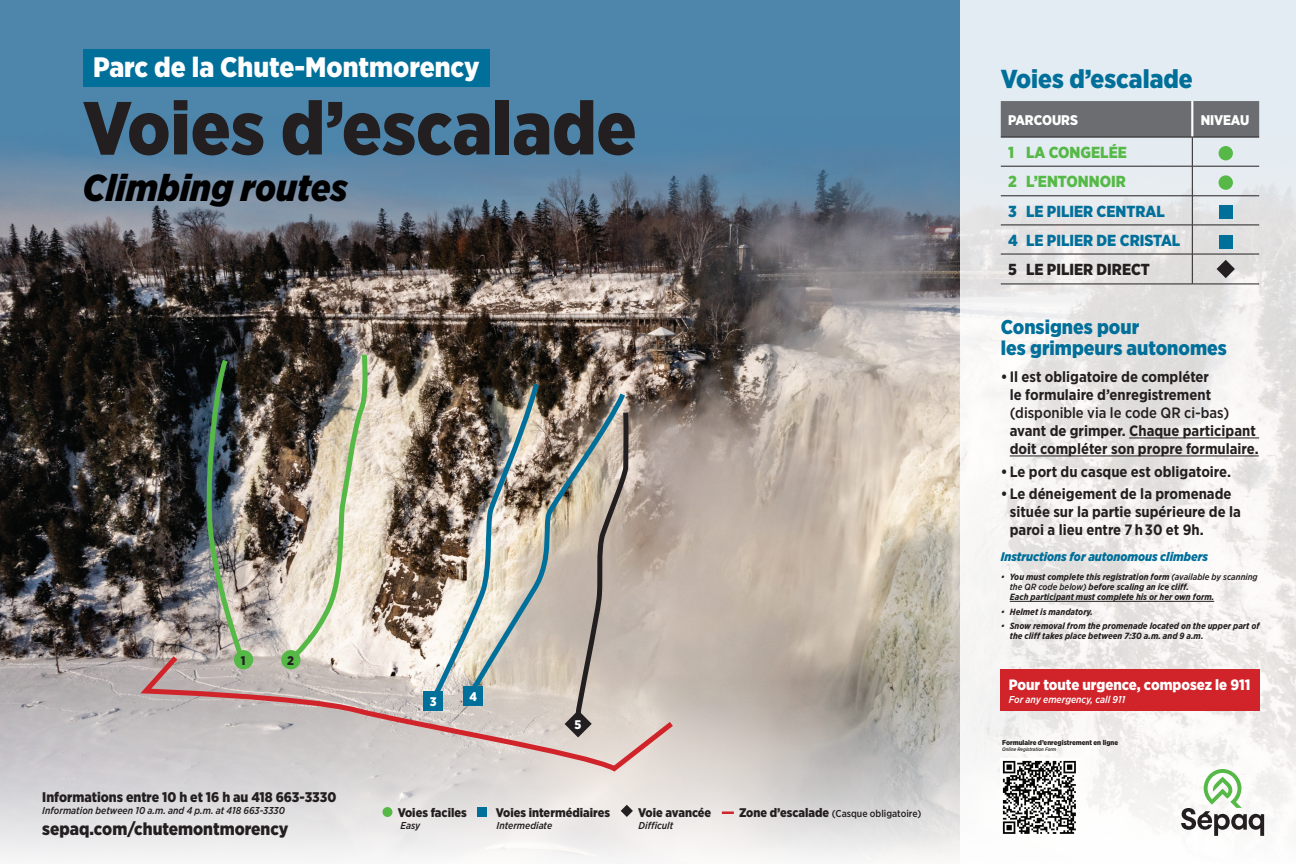
<style>
.page{position:relative;width:1296px;height:864px;background:#4e85ab}
.page>*{position:absolute;margin:0;border:0;box-sizing:border-box;transform-origin:0 0}
.t1{font:900 75px "Gotham Narrow";color:#231f20}
.t2{font:italic 900 37.5px "Gotham Narrow";color:#000001}
.t3{font:900 28.1px "Gotham Narrow";color:#fff}
.t4{font:900 26px "Gotham Narrow";color:#006f9a}
.t5{font:900 20px/21.5px "Gotham Narrow";color:#006f9a}
.t6{font:900 17.5px "Gotham Narrow";color:#231f20}
.t7{font:900 16px/29.1px "Gotham Narrow";color:#006f9a}
.t8{font:900 16px/29.4px "Gotham Narrow";color:#56b947}
.t9{font:900 16px "Gotham Narrow";color:#231f20}
.t10{font:700 15px/18px "Gotham Narrow";color:#231f20}
.t11{font:900 15px "Gotham Narrow";color:#fff}
.t12{font:500 15px "Gotham Narrow";color:#231f20}
.t13{font:900 14px "Gotham Narrow";color:#231f20}
.t14{font:900 14px "Gotham Narrow";letter-spacing:-.01em;color:#fff}
.t15{font:900 12.5px "Gotham Narrow";color:#231f20}
.t16{font:italic 900 12.5px "Gotham Narrow";color:#006f9a}
.t17{font:900 12.5px "Gotham Narrow";color:#fff}
.t18{font:italic 500 10px "Gotham Narrow";color:#231f20}
.t19{font:500 10px "Gotham Narrow";color:#231f20}
.t20{font:italic 500 10px "Gotham Narrow";color:#fff}
.t21{font:italic 700 9px/10px "Gotham Narrow";color:#231f20}
.t22{font:900 7px "Gotham Narrow";color:#231f20}
.t23{font:italic 500 5px "Gotham Narrow";color:#231f20}
.s1{font-weight:900;font-size:12.5px}
.s2{font-weight:500}
</style>
<div class="page">
<img style="left:0;top:119px;width:961px;height:745px">
<div style="left:83px;top:49px;width:407px;height:38px;background:#006f9a"></div>
<img style="left:202px;top:354px;width:44px;height:297px">
<svg style="left:288px;top:350px;width:84px;height:301px;background:#aeaa98"></svg>
<svg style="left:431px;top:378px;width:112px;height:273px;background:#897b6f"></svg>
<img style="left:468px;top:388px;width:161px;height:263px">
<svg style="left:565px;top:407px;width:66px;height:244px;background:#aba196"></svg>
<svg style="left:961px;top:0;width:335px;height:864px;background:#ebecec"></svg>
<div style="left:382px;top:807px;width:10px;height:10px;background:#56b947;border-radius:50%"></div>
<div style="left:477px;top:807px;width:10px;height:10px;background:#006f9a"></div>
<svg style="left:621px;top:805px;width:12px;height:12px"></svg>
<svg style="left:722px;top:812px;width:12px;height:2px"></svg>
<svg style="left:141px;top:651px;width:537px;height:124px;background:#cabeba"></svg>
<div style="left:234px;top:650px;width:19px;height:19px;background:#56b947;border-radius:50%"></div>
<div style="left:281px;top:650px;width:20px;height:19px;background:#56b947;border-radius:50%"></div>
<svg style="left:1001px;top:101px;width:258px;height:65px;background:#9ea2a6"></svg>
<hr style="left:1192px;top:166px;width:1px;height:30px;background:#231f20">
<svg style="left:1192px;top:197px;width:1px;height:57px"></svg>
<hr style="left:1192px;top:254px;width:1px;height:30px;background:#231f20">
<hr style="left:1001px;top:166px;width:191px;height:1px;background:#231f20">
<hr style="left:1192px;top:166px;width:67px;height:1px;background:#231f20">
<hr style="left:1001px;top:196px;width:191px;height:1px;background:#231f20">
<hr style="left:1192px;top:196px;width:67px;height:1px;background:#231f20">
<hr style="left:1001px;top:225px;width:191px;height:1px;background:#231f20">
<hr style="left:1192px;top:225px;width:67px;height:1px;background:#231f20">
<hr style="left:1001px;top:254px;width:191px;height:1px;background:#231f20">
<hr style="left:1192px;top:254px;width:67px;height:1px;background:#231f20">
<hr style="left:1001px;top:284px;width:191px;height:1px;background:#231f20">
<hr style="left:1192px;top:284px;width:67px;height:1px;background:#231f20">
<div style="left:1219px;top:146px;width:14px;height:14px;background:#56b947;border-radius:50%"></div>
<div style="left:1219px;top:175px;width:14px;height:15px;background:#56b947;border-radius:50%"></div>
<div style="left:1219px;top:206px;width:14px;height:13px;background:#006f9a"></div>
<div style="left:1219px;top:235px;width:14px;height:13px;background:#006f9a"></div>
<svg style="left:1217px;top:260px;width:18px;height:18px"></svg>
<hr style="left:1129px;top:438px;width:130px;height:1px;background:#231f20">
<hr style="left:1010px;top:456px;width:249px;height:1px;background:#231f20">
<hr style="left:1010px;top:601px;width:204px;height:1px;background:#231f20">
<div style="left:1001px;top:669px;width:259px;height:42px;background:#d1232a"></div>
<svg style="left:1181px;top:769px;width:83px;height:67px;background:#c7d0c4"></svg>
<img style="left:1001px;top:759px;width:76px;height:78px">
<h3 class="t3" style="left:93px;top:48px;width:388px">Parc de la Chute-Montmorency</h3>
<h1 class="t1" style="left:83px;top:79px;width:555px">Voies d’escalade</h1>
<h2 class="t2" style="left:83px;top:163px;width:266px">Climbing routes</h2>
<h3 class="t15" style="left:241px;top:652px;width:6px">1</h3>
<h3 class="t15" style="left:287px;top:652px;width:8px">2</h3>
<h3 class="t13" style="left:42px;top:788px;width:296px">Informations entre 10 h et 16 h au 418 663-3330</h3>
<p class="t18" style="left:42px;top:804px;width:244px">Information between 10 a.m. and 4 p.m. at 418 663-3330</p>
<h3 class="t6" style="left:42px;top:818px;width:248px">sepaq.com/chutemontmorency</h3>
<h3 class="t17" style="left:430px;top:693px;width:8px">3</h3>
<h3 class="t17" style="left:469px;top:688px;width:9px">4</h3>
<h3 class="t17" style="left:574px;top:716px;width:8px">5</h3>
<h3 class="t15" style="left:398px;top:804px;width:71px">Voies faciles</h3>
<h3 class="t15" style="left:496px;top:804px;width:116px">Voies intermédiaires</h3>
<h3 class="t15" style="left:638px;top:804px;width:75px">Voie avancée</h3>
<p class="t19" style="left:739px;top:807px;width:184px"><span class="s1">Zone d’escalade</span> (Casque obligatoire)</p>
<p class="t18" style="left:401px;top:819px;width:21px">Easy</p>
<p class="t18" style="left:497px;top:819px;width:57px">Intermediate</p>
<p class="t18" style="left:639px;top:819px;width:36px">Difficult</p>
<h3 class="t4" style="left:1001px;top:62px;width:193px">Voies d’escalade</h3>
<h3 class="t14" style="left:1008px;top:110px;width:72px">PARCOURS</h3>
<h3 class="t14" style="left:1201px;top:110px;width:50px">NIVEAU</h3>
<h3 class="t8" style="left:1008px;top:138px;width:120px">1 LA CONGELÉE<br>2 L’ENTONNOIR</h3>
<h3 class="t7" style="left:1008px;top:196px;width:174px">3 LE PILIER CENTRAL<br>4 LE PILIER DE CRISTAL</h3>
<h3 class="t9" style="left:1008px;top:259px;width:143px">5 LE PILIER DIRECT</h3>
<h3 class="t5" style="left:1001px;top:316px;width:228px">Consignes pour<br>les grimpeurs autonomes</h3>
<h3 class="t10" style="left:1001px;top:368px;width:212px;text-align:right">• Il est obligatoire de compléter le formulaire d’enregistrement</h3>
<h3 class="t12" style="left:1010px;top:404px;width:221px">(disponible via le code QR ci-bas)</h3>
<h3 class="t10" style="left:1010px;top:422px;width:250px">avant de grimper. Chaque participant doit compléter son propre formulaire.</h3>
<h3 class="t10" style="left:1001px;top:463px;width:232px">• Le port du casque est obligatoire.</h3>
<h3 class="t10" style="left:1010px;top:485px;width:233px;text-indent:-9px">• Le déneigement de la promenade située sur la partie supérieure de la paroi a lieu entre 7 h 30 et 9h.</h3>
<h3 class="t16" style="left:1001px;top:549px;width:209px">Instructions for autonomous climbers</h3>
<p class="t21" style="left:1010px;top:572px;width:250px;text-indent:-9px">• You must complete this registration form <span class="s2">(available by scanning the QR code below)</span> before scaling an ice cliff.<br>Each participant must complete his or her own form.</p>
<p class="t21" style="left:1001px;top:607px;width:94px">• Helmet is mandatory.</p>
<p class="t21" style="left:1010px;top:621px;width:251px;text-indent:-9px">• Snow removal from the promenade located on the upper part of the cliff takes place between 7:30 a.m. and 9 a.m.</p>
<h3 class="t11" style="left:1009px;top:675px;width:243px">Pour toute urgence, composez le 911</h3>
<p class="t20" style="left:1009px;top:693px;width:118px">For any emergency, call 911</p>
<p class="t22" style="left:1002px;top:738px;width:118px">Formulaire d’enregistrement en ligne</p>
<p class="t23" style="left:1002px;top:746px;width:56px">Online Registration Form</p>
</div>
